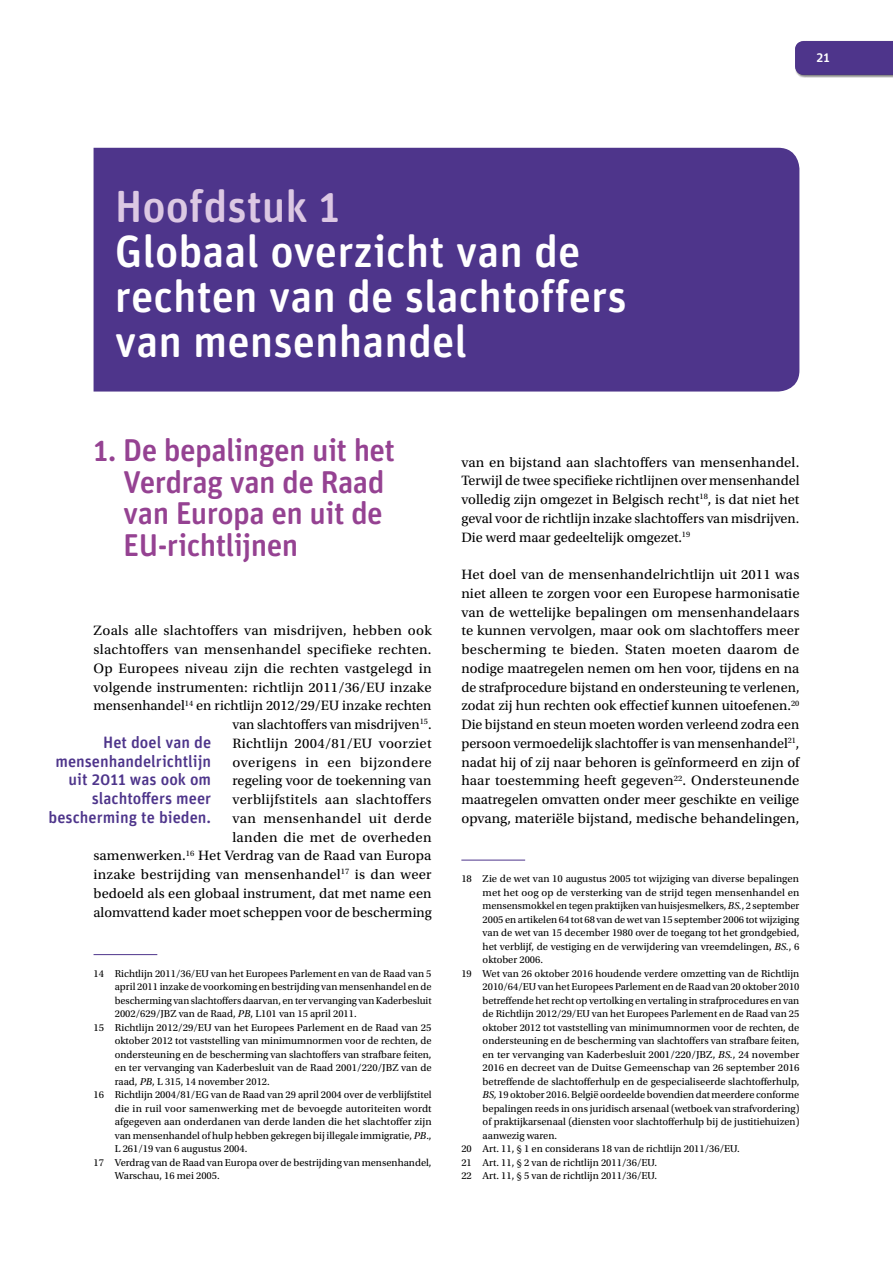
<style>
.page{position:relative;width:893px;height:1263px;background:#fff}
.page>*{position:absolute;margin:0;border:0;box-sizing:border-box;transform-origin:0 0}
.SubTitles_1_1{font:500 45px/45px "Unit Rounded OT";color:#fff}
.SubTitles_1_1-2{font:500 45px "Unit Rounded OT";color:#dcc8e3}
.t1{font:500 31.5px/31.5px "Unit Rounded OT";letter-spacing:-.02em;color:#954292}
.SubTitles_x_x_x{font:500 16.5px/18.8px "Unit Rounded OT";color:#4e358b;text-align:right}
.Body{font:14.25px/18.8px "Utopia Std";letter-spacing:.01em;color:#000;text-align:justify}
.t2{font:500 13.5px "Unit Rounded OT";color:#fff}
.Voetnoot{font:10.5px/13.5px "Utopia Std";color:#000;text-align:justify}
.s1{font-style:italic}
</style>
<div class="page">
<div style="left:795px;top:41px;width:98px;height:37px;background:#000;opacity:.3"></div>
<div style="left:795px;top:41px;width:98px;height:34px;background:#4e358b"></div>
<div style="left:94px;top:148px;width:705px;height:244px;background:#4e358b"></div>
<hr style="left:94px;top:954px;width:63px;height:1px;background:#4e358b">
<hr style="left:461px;top:860px;width:64px;height:1px;background:#4e358b">
<p class="t2" style="left:816px;top:49px;width:15px">21</p>
<p class="SubTitles_1_1-2" style="left:115px;top:178px;width:226px">Hoofdstuk 1</p>
<p class="SubTitles_1_1" style="left:115px;top:228px;width:514px">Globaal overzicht van de rechten van de slachtoffers van mensenhandel</p>
<p class="t1" style="left:123px;top:434px;width:273px;text-indent:-30px">1. De bepalingen uit het<br>Verdrag van de Raad van Europa en uit de<br>EU-richtlijnen</p>
<p class="Body" style="left:94px;top:622px;width:340px;text-align:right">Zoals alle slachtoffers van misdrijven, hebben ook slachtoffers van mensenhandel specifieke rechten.<br>Op Europees niveau zijn die rechten vastgelegd in volgende instrumenten: richtlijn 2011/36/EU inzake mensenhandel<sup>14</sup> en richtlijn 2012/29/EU inzake rechten van slachtoffers van misdrijven<sup>15</sup>.<br>Richtlijn 2004/81/EU voorziet<br>overigens in een bijzondere<br>regeling voor de toekenning van<br>verblijfstitels aan slachtoffers<br>van mensenhandel uit derde<br>landen die met de overheden<br>samenwerken.<sup>16</sup> Het Verdrag van de Raad van Europa inzake bestrijding van mensenhandel<sup>17</sup> is dan weer bedoeld als een globaal instrument, dat met name een alomvattend kader moet scheppen voor de bescherming</p>
<h2 class="SubTitles_x_x_x" style="left:49px;top:733px;width:164px">Het doel van de mensenhandelrichtlijn uit 2011 was ook om slachtoffers meer bescherming te bieden.</h2>
<p class="Voetnoot" style="left:115px;top:967px;width:318px;text-indent:-21px">14 Richtlijn 2011/36/EU van het Europees Parlement en van de Raad van 5 april 2011 inzake de voorkoming en bestrijding van mensenhandel en de bescherming van slachtoffers daarvan, en ter vervanging van Kaderbesluit 2002/629/JBZ van de Raad, <span class="s1">PB</span>, L101 van 15 april 2011.</p>
<p class="Voetnoot" style="left:115px;top:1021px;width:318px;text-indent:-21px">15 Richtlijn 2012/29/EU van het Europees Parlement en de Raad van 25 oktober 2012 tot vaststelling van minimumnormen voor de rechten, de ondersteuning en de bescherming van slachtoffers van strafbare feiten, en ter vervanging van Kaderbesluit van de Raad 2001/220/JBZ van de raad, <span class="s1">PB</span>, L 315, 14 november 2012.</p>
<p class="Voetnoot" style="left:115px;top:1088px;width:318px;text-indent:-21px">16 Richtlijn 2004/81/EG van de Raad van 29 april 2004 over de verblijfstitel die in ruil voor samenwerking met de bevoegde autoriteiten wordt afgegeven aan onderdanen van derde landen die het slachtoffer zijn van mensenhandel of hulp hebben gekregen bij illegale immigratie, <span class="s1">PB</span>., L 261/19 van 6 augustus 2004.</p>
<p class="Voetnoot" style="left:115px;top:1156px;width:318px;text-indent:-21px">17 Verdrag van de Raad van Europa over de bestrijding van mensenhandel,<br>Warschau, 16 mei 2005.</p>
<p class="Body" style="left:461px;top:453px;width:340px">van en bijstand aan slachtoffers van mensenhandel.<br>Terwijl de twee specifieke richtlijnen over mensenhandel volledig zijn omgezet in Belgisch recht<sup>18</sup>, is dat niet het geval voor de richtlijn inzake slachtoffers van misdrijven.<br>Die werd maar gedeeltelijk omgezet.<sup>19</sup></p>
<p class="Body" style="left:461px;top:565px;width:340px">Het doel van de mensenhandelrichtlijn uit 2011 was niet alleen te zorgen voor een Europese harmonisatie van de wettelijke bepalingen om mensenhandelaars te kunnen vervolgen, maar ook om slachtoffers meer bescherming te bieden. Staten moeten daarom de nodige maatregelen nemen om hen voor, tijdens en na de strafprocedure bijstand en ondersteuning te verlenen, zodat zij hun rechten ook effectief kunnen uitoefenen.<sup>20<br></sup>Die bijstand en steun moeten worden verleend zodra een persoon vermoedelijk slachtoffer is van mensenhandel<sup>21</sup>, nadat hij of zij naar behoren is geïnformeerd en zijn of haar toestemming heeft gegeven<sup>22</sup>. Ondersteunende maatregelen omvatten onder meer geschikte en veilige opvang, materiële bijstand, medische behandelingen,</p>
<p class="Voetnoot" style="left:483px;top:872px;width:318px;text-indent:-21px">18 Zie de wet van 10 augustus 2005 tot wijziging van diverse bepalingen met het oog op de versterking van de strijd tegen mensenhandel en mensensmokkel en tegen praktijken van huisjesmelkers, <span class="s1">BS.</span>, 2 september 2005 en artikelen 64 tot 68 van de wet van 15 september 2006 tot wijziging van de wet van 15 december 1980 over de toegang tot het grondgebied, het verblijf, de vestiging en de verwijdering van vreemdelingen, <span class="s1">BS.</span>, 6 oktober 2006.</p>
<p class="Voetnoot" style="left:483px;top:967px;width:318px;text-indent:-21px">19 Wet van 26 oktober 2016 houdende verdere omzetting van de Richtlijn 2010/64/EU van het Europees Parlement en de Raad van 20 oktober 2010 betreffende het recht op vertolking en vertaling in strafprocedures en van de Richtlijn 2012/29/EU van het Europees Parlement en de Raad van 25 oktober 2012 tot vaststelling van minimumnormen voor de rechten, de ondersteuning en de bescherming van slachtoffers van strafbare feiten, en ter vervanging van Kaderbesluit 2001/220/JBZ, <span class="s1">BS.</span>, 24 november 2016 en decreet van de Duitse Gemeenschap van 26 september 2016 betreffende de slachtofferhulp en de gespecialiseerde slachtofferhulp, <span class="s1">BS,</span> 19 oktober 2016. België oordeelde bovendien dat meerdere conforme bepalingen reeds in ons juridisch arsenaal (wetboek van strafvordering) of praktijkarsenaal (diensten voor slachtofferhulp bij de justitiehuizen) aanwezig waren.</p>
<p class="Voetnoot" style="left:461px;top:1142px;width:280px">20 Art. 11, § 1 en considerans 18 van de richtlijn 2011/36/EU.</p>
<p class="Voetnoot" style="left:461px;top:1156px;width:197px">21 Art. 11, § 2 van de richtlijn 2011/36/EU.</p>
<p class="Voetnoot" style="left:461px;top:1169px;width:197px">22 Art. 11, § 5 van de richtlijn 2011/36/EU.</p>
</div>
